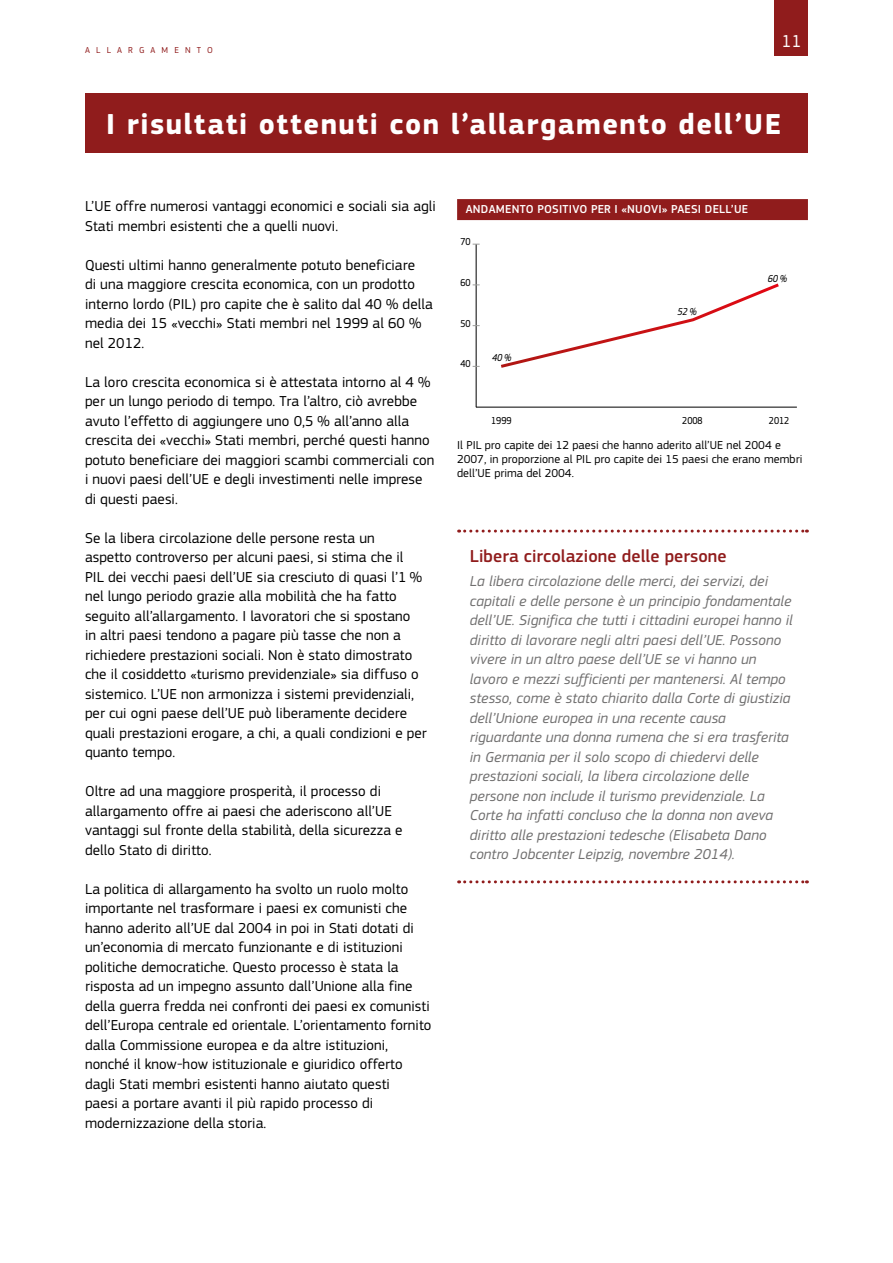
<style>
.page{position:relative;width:893px;height:1263px;background:#fff}
.page>*{position:absolute;margin:0;border:0;box-sizing:border-box;transform-origin:0 0}
.Heading01_neg{font:700 30px "EC Square Sans Pro";letter-spacing:.05em;color:#fff}
.Box_Title{font:500 18px "EC Square Sans Pro";letter-spacing:.005em;color:#901c1c}
.t1{font:18px "EC Square Sans Pro";color:#fff}
.BodyText{font:15px/19.5px "EC Square Sans Pro";letter-spacing:.005em;color:#000}
.Box_fin{font:italic 15px/19.5px "EC Square Sans Pro";letter-spacing:.005em;color:#706f6f}
.Graph_caption{font:12px/14.4px "EC Square Sans Pro";letter-spacing:.005em;color:#000}
.Graph_Title{font:500 12px "EC Square Sans Pro";letter-spacing:.02em;color:#fff}
.t2{font:10.5px "EC Square Sans Cond Pro";color:#000}
.t3{font:italic 10.5px "EC Square Sans Cond Pro";color:#000}
.t4{font:9px "EC Square Sans Pro";letter-spacing:.68em;color:#901c1c}
</style>
<div class="page">
<div style="left:775px;top:0;width:33px;height:55px;background:#901c1c"></div>
<div style="left:457px;top:199px;width:351px;height:21px;background:#901c1c"></div>
<svg style="left:459px;top:530px;width:348px;height:3px"></svg>
<svg style="left:459px;top:880px;width:348px;height:3px"></svg>
<hr style="left:476px;top:244px;width:1px;height:163px;background:#000">
<hr style="left:476px;top:407px;width:321px;height:1px;background:#000">
<svg style="left:501px;top:283px;width:278px;height:85px"></svg>
<div style="left:85px;top:94px;width:723px;height:59px;background:#901c1c"></div>
<p class="t4" style="left:85px;top:45px;width:129px">ALLARGAMENTO</p>
<p class="t1" style="left:781px;top:30px;width:22px">11</p>
<p class="Heading01_neg" style="left:106px;top:107px;width:676px">I risultati ottenuti con l’allargamento dell’UE</p>
<p class="BodyText" style="left:85px;top:197px;width:352px">L’UE offre numerosi vantaggi economici e sociali sia agli<br>Stati membri esistenti che a quelli nuovi.</p>
<p class="BodyText" style="left:85px;top:255px;width:349px">Questi ultimi hanno generalmente potuto beneficiare<br>di una maggiore crescita economica, con un prodotto interno lordo (PIL) pro capite che è salito dal 40 % della media dei 15 «vecchi» Stati membri nel 1999 al 60 % nel 2012.</p>
<p class="BodyText" style="left:85px;top:372px;width:351px">La loro crescita economica si è attestata intorno al 4 % per un lungo periodo di tempo. Tra l’altro, ciò avrebbe avuto l’effetto di aggiungere uno 0,5 % all’anno alla crescita dei «vecchi» Stati membri, perché questi hanno potuto beneficiare dei maggiori scambi commerciali con i nuovi paesi dell’UE e degli investimenti nelle imprese di questi paesi.</p>
<p class="BodyText" style="left:85px;top:528px;width:343px">Se la libera circolazione delle persone resta un<br>aspetto controverso per alcuni paesi, si stima che il<br>PIL dei vecchi paesi dell’UE sia cresciuto di quasi l’1 % nel lungo periodo grazie alla mobilità che ha fatto seguito all’allargamento. I lavoratori che si spostano<br>in altri paesi tendono a pagare più tasse che non a richiedere prestazioni sociali. Non è stato dimostrato che il cosiddetto «turismo previdenziale» sia diffuso o sistemico. L’UE non armonizza i sistemi previdenziali, per cui ogni paese dell’UE può liberamente decidere quali prestazioni erogare, a chi, a quali condizioni e per quanto tempo.</p>
<p class="BodyText" style="left:85px;top:782px;width:319px">Oltre ad una maggiore prosperità, il processo di allargamento offre ai paesi che aderiscono all’UE vantaggi sul fronte della stabilità, della sicurezza e dello Stato di diritto.</p>
<p class="BodyText" style="left:85px;top:879px;width:348px">La politica di allargamento ha svolto un ruolo molto importante nel trasformare i paesi ex comunisti che hanno aderito all’UE dal 2004 in poi in Stati dotati di un’economia di mercato funzionante e di istituzioni politiche democratiche. Questo processo è stata la risposta ad un impegno assunto dall’Unione alla fine della guerra fredda nei confronti dei paesi ex comunisti dell’Europa centrale ed orientale. L’orientamento fornito dalla Commissione europea e da altre istituzioni, nonché il know-how istituzionale e giuridico offerto dagli Stati membri esistenti hanno aiutato questi<br>paesi a portare avanti il più rapido processo di modernizzazione della storia.</p>
<p class="Graph_Title" style="left:466px;top:202px;width:284px">ANDAMENTO POSITIVO PER I «NUOVI» PAESI DELL’UE</p>
<p class="t2" style="left:460px;top:236px;width:12px">70</p>
<p class="t2" style="left:460px;top:277px;width:12px">60</p>
<p class="t2" style="left:460px;top:317px;width:12px">50</p>
<p class="t2" style="left:460px;top:358px;width:12px">40</p>
<p class="t3" style="left:492px;top:351px;width:21px">40 %</p>
<p class="t2" style="left:491px;top:414px;width:22px">1999</p>
<p class="t3" style="left:677px;top:306px;width:21px">52 %</p>
<p class="t3" style="left:768px;top:273px;width:21px">60 %</p>
<p class="t2" style="left:682px;top:414px;width:22px">2008</p>
<p class="t2" style="left:769px;top:414px;width:22px">2012</p>
<p class="Graph_caption" style="left:457px;top:438px;width:347px">Il PIL pro capite dei 12 paesi che hanno aderito all’UE nel 2004 e<br>2007, in proporzione al PIL pro capite dei 15 paesi che erano membri dell’UE prima del 2004.</p>
<p class="Box_Title" style="left:470px;top:546px;width:258px">Libera circolazione delle persone</p>
<p class="Box_fin" style="left:470px;top:571px;width:324px">La libera circolazione delle merci, dei servizi, dei capitali e delle persone è un principio fondamentale dell’UE. Significa che tutti i cittadini europei hanno il diritto di lavorare negli altri paesi dell’UE. Possono vivere in un altro paese dell’UE se vi hanno un lavoro e mezzi sufficienti per mantenersi. Al tempo stesso, come è stato chiarito dalla Corte di giustizia dell’Unione europea in una recente causa riguardante una donna rumena che si era trasferita in Germania per il solo scopo di chiedervi delle prestazioni sociali, la libera circolazione delle persone non include il turismo previdenziale. La Corte ha infatti concluso che la donna non aveva diritto alle prestazioni tedesche (Elisabeta Dano contro Jobcenter Leipzig, novembre 2014).</p>
</div>
